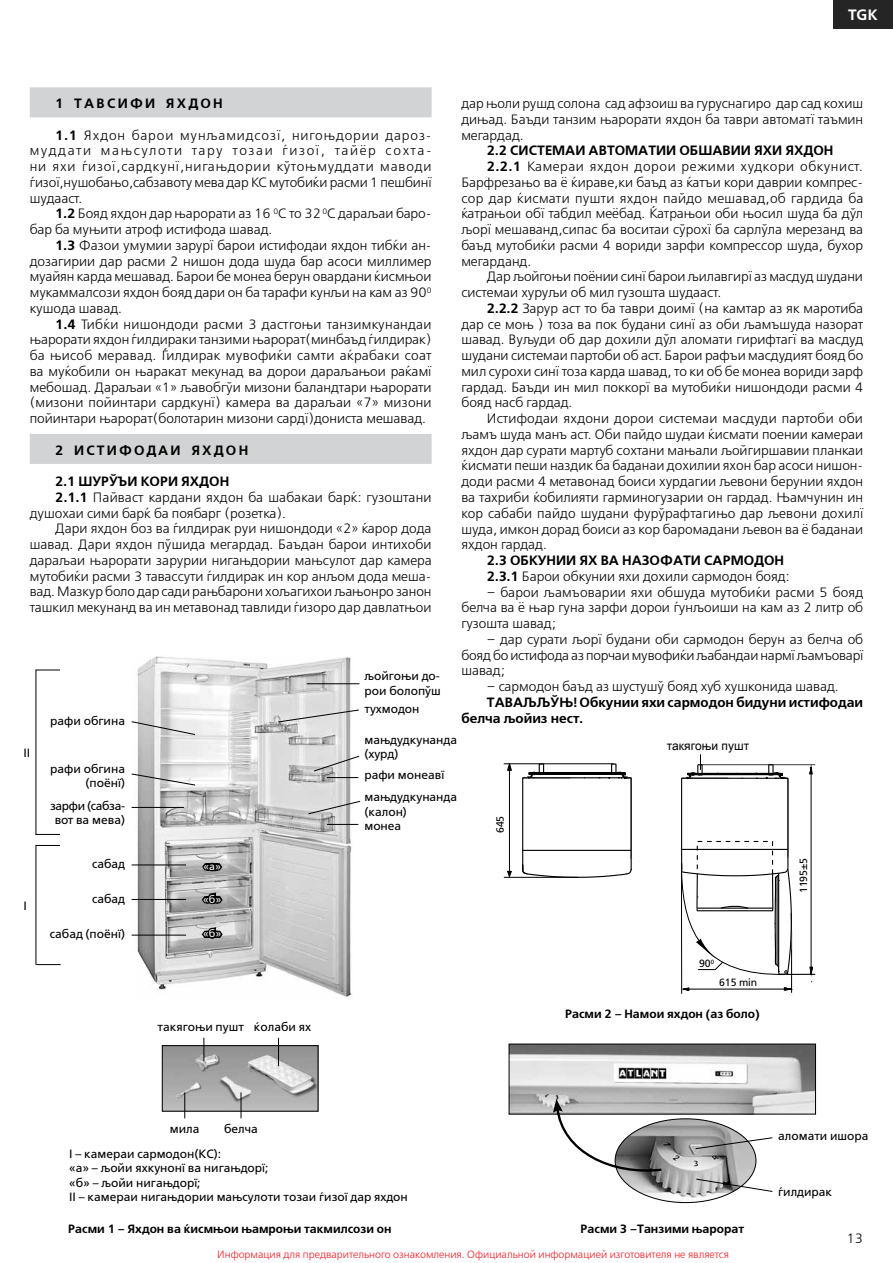
<style>
.page{position:relative;width:893px;height:1263px;background:#fff}
.page>*{position:absolute;margin:0;border:0;box-sizing:border-box;transform-origin:0 0}
.t1{font:15px "Free Set Demi Bold C";color:#fff}
.t2{font:13.5px/15.8px "Free Set Light C";color:#000;text-align:justify}
.t3{font:13.5px/15.8px "Free Set Demi Bold C";color:#000}
.t4{font:13.5px "Free Set Demi Bold C";letter-spacing:.165em;color:#000}
.t5{font:12px/14.4px "Free Set C";color:#000}
.t6{font:12px "Free Set Demi Bold C";color:#000}
.t7{font:12px/14.4px "Free Set C";letter-spacing:-.03em;color:#000;text-align:center}
.t8{font:12px "Arial";color:#000}
.t9{font:10.5px "Free Set Light C";color:#ed1d24}
.t10{font:10.5px "Free Set C";color:#000}
.t11{font:10.5px "Free Set C";color:#fff}
.s1{font-family:"Free Set Demi Bold C"}
</style>
<div class="page">
<div style="left:833px;top:0;width:60px;height:29px;background:#252525"></div>
<img style="left:134px;top:656px;width:219px;height:341px">
<hr style="left:36px;top:845px;width:1px;height:120px;background:#000">
<svg style="left:36px;top:964px;width:25px;height:1px"></svg>
<svg style="left:37px;top:845px;width:23px;height:1px"></svg>
<hr style="left:36px;top:670px;width:1px;height:165px;background:#000">
<svg style="left:36px;top:834px;width:24px;height:1px"></svg>
<svg style="left:36px;top:670px;width:24px;height:1px"></svg>
<hr style="left:307px;top:683px;width:52px;height:1px;background:#000">
<hr style="left:132px;top:807px;width:52px;height:1px;background:#000">
<hr style="left:132px;top:864px;width:54px;height:1px;background:#000">
<hr style="left:132px;top:899px;width:54px;height:1px;background:#000">
<hr style="left:132px;top:935px;width:54px;height:1px;background:#000">
<svg style="left:131px;top:773px;width:65px;height:13px"></svg>
<svg style="left:131px;top:721px;width:65px;height:14px"></svg>
<svg style="left:313px;top:755px;width:46px;height:17px"></svg>
<svg style="left:277px;top:709px;width:82px;height:14px"></svg>
<svg style="left:308px;top:800px;width:53px;height:15px"></svg>
<hr style="left:327px;top:824px;width:31px;height:1px;background:#000">
<svg style="left:200px;top:860px;width:24px;height:14px"></svg>
<svg style="left:200px;top:891px;width:24px;height:18px"></svg>
<svg style="left:200px;top:925px;width:24px;height:19px"></svg>
<hr style="left:327px;top:777px;width:31px;height:1px;background:#000">
<div style="left:30px;top:87px;width:402px;height:30px;background:#d1d3d4"></div>
<div style="left:30px;top:434px;width:402px;height:30px;background:#d1d3d4"></div>
<img style="left:164px;top:1047px;width:152px;height:62px">
<div style="left:162px;top:1045px;width:156px;height:66px;border:1px solid #000"></div>
<svg style="left:184px;top:1092px;width:1px;height:26px"></svg>
<svg style="left:241px;top:1092px;width:1px;height:26px"></svg>
<svg style="left:204px;top:1038px;width:1px;height:23px"></svg>
<svg style="left:278px;top:1038px;width:1px;height:28px"></svg>
<img style="left:511px;top:1046px;width:303px;height:66px">
<div style="left:509px;top:1044px;width:307px;height:70px;border:1px solid #000"></div>
<img style="left:618px;top:1119px;width:138px;height:83px">
<svg style="left:695px;top:1178px;width:78px;height:14px"></svg>
<svg style="left:553px;top:1099px;width:111px;height:76px"></svg>
<svg style="left:695px;top:1137px;width:78px;height:12px"></svg>
<svg style="left:521px;top:763px;width:111px;height:115px"></svg>
<hr style="left:504px;top:877px;width:74px;height:1px;background:#000">
<hr style="left:504px;top:763px;width:110px;height:1px;background:#000">
<hr style="left:509px;top:764px;width:1px;height:110px;background:#000">
<svg style="left:507px;top:763px;width:5px;height:8px"></svg>
<svg style="left:507px;top:871px;width:5px;height:6px"></svg>
<hr style="left:681px;top:869px;width:1px;height:125px;background:#000">
<hr style="left:791px;top:931px;width:1px;height:62px;background:#000">
<svg style="left:681px;top:754px;width:134px;height:237px"></svg>
<p class="t1" style="left:848px;top:6px;width:31px">TGK</p>
<p class="t4" style="left:55px;top:96px;width:169px">1 ТАВСИФ И ЯХДОН</p>
<p class="t2" style="left:30px;top:128px;width:403px;text-indent:26px"><span class="s1">1.1</span> Яхдон барои мунљамидсозї, нигоњдории дароз&shy;муддати мањсулоти тару тозаи ѓизої, тайёр сохта&shy;ни яхи ѓизої,сардкунї,нигањдории кўтоњмуддати маводи ѓизої,нушобањо,сабзавоту мева дар КС мутобиќи расми 1 пешбинї шудааст.</p>
<p class="t2" style="left:30px;top:206px;width:403px;text-indent:26px"><span class="s1">1.2</span> Бояд яхдон дар њарорати аз 16 <sup>0</sup>С то 32 <sup>0</sup>С дараљаи баро&shy;бар ба муњити атроф истифода шавад.</p>
<p class="t2" style="left:30px;top:238px;width:403px;text-indent:26px"><span class="s1">1.3</span> Фазои умумии зарурї барои истифодаи яхдон тибќи ан&shy;дозагирии дар расми 2 нишон дода шуда бар асоси миллимер муайян карда мешавад. Барои бе монеа берун овардани ќисмњои мукаммалсози яхдон бояд дари он ба тарафи кунљи на кам аз 90<sup>0 </sup>кушода шавад.</p>
<p class="t2" style="left:30px;top:317px;width:403px;text-indent:26px"><span class="s1">1.4</span> Тибќи нишондоди расми 3 дастгоњи танзимкунандаи њарорати яхдон ѓилдираки танзими њарорат(минбаъд ѓилдирак) ба њисоб меравад. Ѓилдирак мувофиќи самти аќрабаки соат ва муќобили он њаракат мекунад ва дорои дараљањои раќамї мебошад. Дараљаи «1» љавобгўи мизони баландтари њарорати (мизони пойинтари сардкунї) камера ва дараљаи «7» мизони пойинтари њарорат(болотарин мизони сардї)дониста мешавад.</p>
<p class="t4" style="left:55px;top:442px;width:194px">2 ИСТИФ ОДАИ ЯХДОН</p>
<p class="t3" style="left:55px;top:474px;width:176px">2.1 ШУРЎЪИ КОРИ ЯХДОН</p>
<p class="t2" style="left:30px;top:490px;width:403px;text-indent:26px"><span class="s1">2.1.1</span> Пайваст кардани яхдон ба шабакаи барќ: гузоштани душохаи сими барќ ба поябарг (розетка).</p>
<p class="t2" style="left:30px;top:521px;width:404px;text-indent:26px">Дари яхдон боз ва ѓилдирак руи нишондоди «2» ќарор дода шавад. Дари яхдон пўшида мегардад. Баъдан барои интихоби дараљаи њарорати зарурии нигањдории мањсулот дар камера мутобиќи расми 3 тавассути ѓилдирак ин кор анљом дода меша&shy;вад. Мазкур боло дар сади рањбарони хољагихои љањонро занон ташкил мекунанд ва ин метавонад тавлиди ѓизоро дар давлатњои</p>
<p class="t5" style="left:50px;top:714px;width:76px">рафи обгина</p>
<p class="t5" style="left:364px;top:669px;width:78px">љойгоњи до&shy;рои болопўш</p>
<p class="t5" style="left:364px;top:702px;width:57px">тухмодон</p>
<p class="t2" style="left:461px;top:96px;width:403px">дар њоли рушд солона сад афзоиш ва гуруснагиро дар сад кохиш дињад. Баъди танзим њарорати яхдон ба таври автоматї таъмин мегардад.</p>
<p class="t3" style="left:487px;top:143px;width:348px">2.2 СИСТЕМАИ АВТОМАТИИ ОБШАВИИ ЯХИ ЯХДОН</p>
<p class="t2" style="left:461px;top:159px;width:404px;text-indent:26px"><span class="s1">2.2.1</span> Камераи яхдон дорои режими худкори обкунист.<br>Барфрезањо ва ё ќираве,ки баъд аз ќатъи кори даврии компрес&shy;сор дар ќисмати пушти яхдон пайдо мешавад,об гардида ба ќатрањои обї табдил меёбад. Ќатрањои оби њосил шуда ба дўл љорї мешаванд,сипас ба воситаи сўрохї ба сарлўла мерезанд ва баъд мутобиќи расми 4 вориди зарфи компрессор шуда, бухор мегарданд.</p>
<p class="t2" style="left:461px;top:269px;width:403px;text-indent:26px">Дар љойгоњи поёнии синї барои љилавгирї аз масдуд шудани системаи хуруљи об мил гузошта шудааст.</p>
<p class="t2" style="left:461px;top:301px;width:404px;text-indent:26px"><span class="s1">2.2.2</span> Зарур аст то ба таври доимї (на камтар аз як маротиба дар се моњ ) тоза ва пок будани синї аз оби љамъшуда назорат шавад. Вуљуди об дар дохили дўл аломати гирифтагї ва масдуд шудани системаи партоби об аст. Барои рафъи масдудият бояд бо мил сурохи синї тоза карда шавад, то ки об бе монеа вориди зарф гардад. Баъди ин мил поккорї ва мутобиќи нишондоди расми 4 бояд насб гардад.</p>
<p class="t2" style="left:461px;top:411px;width:404px;text-indent:26px">Истифодаи яхдони дорои системаи масдуди партоби оби љамъ шуда манъ аст. Оби пайдо шудаи ќисмати поении камераи яхдон дар сурати мартуб сохтани мањали љойгиршавии планкаи ќисмати пеши наздик ба баданаи дохилии яхон бар асоси нишон&shy;доди расми 4 метавонад боиси хурдагии љевони берунии яхдон ва тахриби ќобилияти гарминогузарии он гардад. Њамчунин ин кор сабаби пайдо шудани фурўрафтагињо дар љевони дохилї шуда, имкон дорад боиси аз кор баромадани љевон ва ё баданаи яхдон гардад.</p>
<p class="t3" style="left:487px;top:553px;width:53px">2.3 Обкунии</p>
<p class="t3" style="left:579px;top:553px;width:53px">яхва назо</p>
<p class="t3" style="left:660px;top:553px;width:23px">фати</p>
<p class="t3" style="left:704px;top:553px;width:11px">сармодон</p>
<p class="t2" style="left:487px;top:569px;width:304px"><span class="s1">2.3.1</span> Барои обкунии яхи дохили сармодон бояд:</p>
<p class="t2" style="left:461px;top:585px;width:403px;text-indent:26px">– барои љамъоварии яхи обшуда мутобиќи расми 5 бояд белча ва ё њар гуна зарфи дорои ѓунљоиши на кам аз 2 литр об гузошта шавад;</p>
<p class="t2" style="left:461px;top:632px;width:404px;text-indent:26px">– дар сурати љорї будани оби сармодон берун аз белча об бояд бо истифода аз порчаи мувофиќи љабандаи нармї љамъоварї шавад;</p>
<p class="t2" style="left:487px;top:679px;width:353px">– сармодон баъд аз шустушў бояд хуб хушконида шавад.</p>
<p class="t3" style="left:461px;top:695px;width:403px;text-indent:26px">ТАВАЉЉЎЊ! Обкунии яхи сармодон бидуни истифодаи белча љойиз нест.</p>
<p class="t5" style="left:23px;top:746px;width:8px">II</p>
<p class="t5" style="left:23px;top:898px;width:5px">I</p>
<p class="t5" style="left:50px;top:761px;width:76px;text-align:right">рафи обгина (поёнї)</p>
<p class="t7" style="left:50px;top:799px;width:76px">зарфи (сабза&shy;вот ва мева)</p>
<p class="t5" style="left:92px;top:856px;width:34px">сабад</p>
<p class="t5" style="left:92px;top:892px;width:34px">сабад</p>
<p class="t5" style="left:50px;top:927px;width:77px">сабад (поёнї)</p>
<p class="t11" style="left:203px;top:860px;width:19px">«а»</p>
<p class="t11" style="left:203px;top:893px;width:20px">«б»</p>
<p class="t11" style="left:203px;top:928px;width:20px">«б»</p>
<p class="t5" style="left:157px;top:1020px;width:155px">такягоњи пушт ќолаби ях</p>
<p class="t5" style="left:364px;top:732px;width:94px">мањдудкунанда (хурд)</p>
<p class="t5" style="left:364px;top:768px;width:81px">рафи монеавї</p>
<p class="t5" style="left:364px;top:790px;width:94px">мањдудкунанда (калон)</p>
<p class="t5" style="left:364px;top:819px;width:38px">монеа</p>
<p class="t10" style="left:494px;top:833px;width:19px;rotate:-90deg">645</p>
<p class="t8" style="left:667px;top:738px;width:84px">такягоњи пушт</p>
<p class="t10" style="left:699px;top:958px;width:17px">90<sup>0</sup></p>
<p class="t10" style="left:719px;top:976px;width:40px">615 min</p>
<p class="t6" style="left:565px;top:1007px;width:196px">Расми 2 – Намои яхдон (аз боло)</p>
<p class="t10" style="left:798px;top:893px;width:37px;rotate:-90deg">1195±5</p>
<p class="t5" style="left:170px;top:1122px;width:31px">мила</p>
<p class="t5" style="left:224px;top:1122px;width:35px">белча</p>
<p class="t5" style="left:69px;top:1147px;width:340px">I – камераи сармодон(КС):<br>«а» – љойи яхкунонї ва нигањдорї;<br>«б» – љойи нигањдорї;<br>II – камераи нигањдории мањсулоти тозаи ѓизої дар яхдон</p>
<p class="t6" style="left:68px;top:1222px;width:325px">Расми 1 – Яхдон ва ќисмњои њамроњи такмилсози он</p>
<p class="t6" style="left:580px;top:1222px;width:165px">Расми 3 –Танзими њарорат</p>
<p class="t9" style="left:217px;top:1249px;width:513px">Информация для предварительного ознакомления. Официальной информацией изготовителя не является</p>
<p class="t5" style="left:778px;top:1129px;width:92px">аломати ишора</p>
<p class="t5" style="left:778px;top:1184px;width:56px">ѓилдирак</p>
<p class="t2" style="left:847px;top:1231px;width:18px">13</p>
</div>
